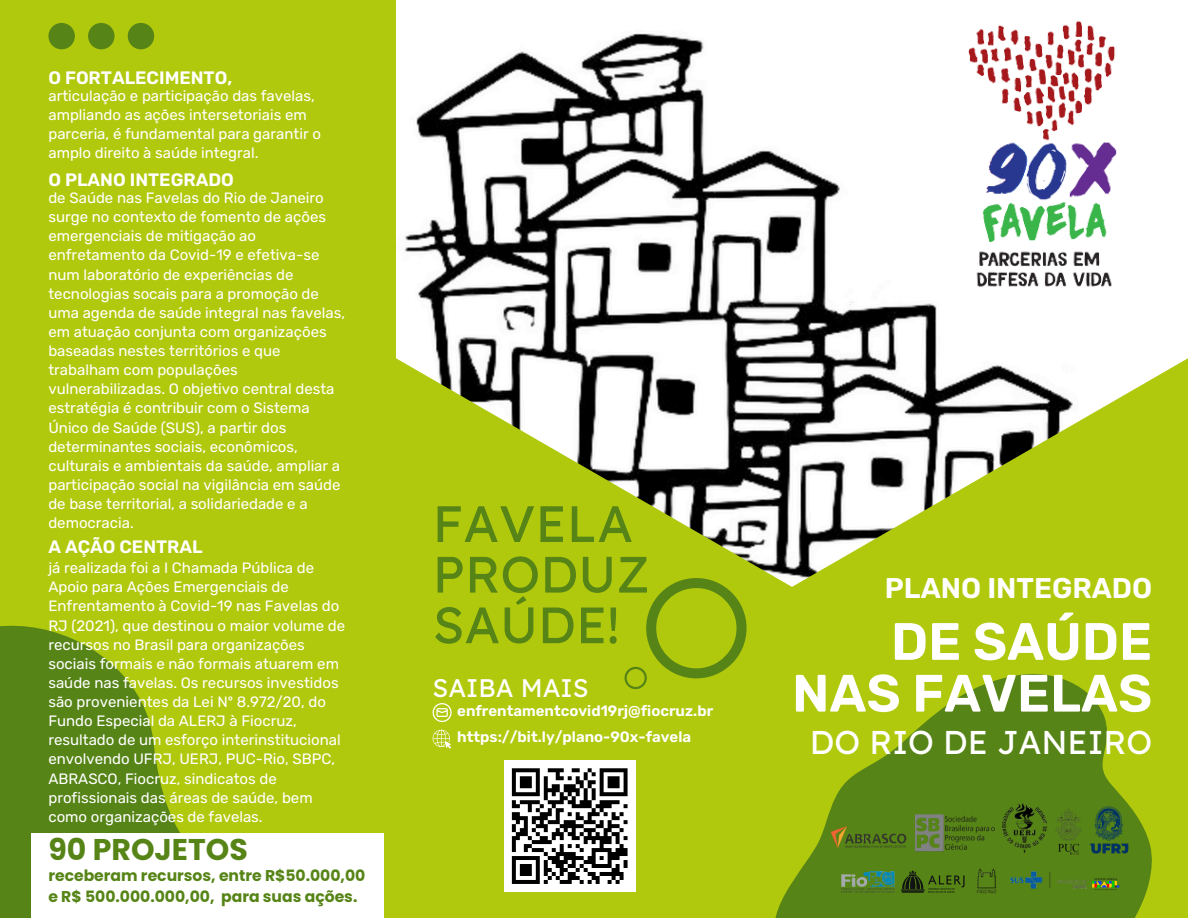
<style>
.page{position:relative;width:1188px;height:918px;background:#b1c90d}
.page>*{position:absolute;margin:0;border:0;box-sizing:border-box;transform-origin:0 0}
.t1{font:600 52.5px "Rubik";color:#fff}
.t2{font:51px/50.7px "Lexend Deca";color:#568416}
.t3{font:33px "Lexend Deca";color:#fff}
.t4{font:700 30px "Poppins";color:#568416}
.t5{font:600 28.5px "Rubik";color:#fff}
.t6{font:25.5px "Lexend Deca";color:#fff}
.t7{font:600 18px "Rubik";color:#fff}
.t8{font:700 15.6px "Poppins";color:#568416}
.t9{font:15px/19.2px "Rubik";color:#fff}
.t10{font:600 15px "Rubik";color:#fff}
</style>
<div class="page">
<img style="left:396px;top:0;width:792px;height:587px">
<img style="left:949px;top:0;width:190px;height:300px">
<svg style="left:746px;top:628px;width:406px;height:290px"></svg>
<img style="left:841px;top:871px;width:53px;height:22px">
<img style="left:902px;top:870px;width:64px;height:24px">
<img style="left:974px;top:863px;width:25px;height:34px">
<img style="left:1007px;top:868px;width:81px;height:24px">
<img style="left:1092px;top:877px;width:28px;height:15px">
<img style="left:829px;top:825px;width:79px;height:25px">
<img style="left:1002px;top:804px;width:44px;height:48px">
<img style="left:1046px;top:807px;width:42px;height:49px">
<img style="left:1088px;top:797px;width:44px;height:62px">
<img style="left:915px;top:813px;width:79px;height:40px">
<div style="left:504px;top:760px;width:132px;height:132px;background:#fff"></div>
<svg style="left:511px;top:768px;width:117px;height:116px"></svg>
<svg style="left:0;top:494px;width:474px;height:424px"></svg>
<div style="left:31px;top:833px;width:352px;height:85px;background:#fff"></div>
<svg style="left:433px;top:703px;width:19px;height:19px"></svg>
<svg style="left:433px;top:730px;width:18px;height:19px"></svg>
<svg style="left:48px;top:23px;width:106px;height:26px"></svg>
<svg style="left:625px;top:578px;width:121px;height:111px"></svg>
<p class="t7" style="left:48px;top:67px;width:185px">O FORTALECIMENTO,</p>
<h4 class="t9" style="left:48px;top:86px;width:274px">articulação e participação das favelas, ampliando as ações intersetoriais em parceria, é fundamental para garantir o amplo direito à saúde integral.</h4>
<p class="t7" style="left:48px;top:169px;width:187px">O PLANO INTEGRADO</p>
<p class="t9" style="left:48px;top:188px;width:298px">de Saúde nas Favelas do Rio de Janeiro surge no contexto de fomento de ações emergenciais de mitigação ao enfretamento da Covid-19 e efetiva-se num laboratório de experiências de tecnologias socais para a promoção de uma agenda de saúde integral nas favelas, em atuação conjunta com organizações baseadas nestes territórios e que trabalham com populações vulnerabilizadas. O objetivo central desta estratégia é contribuir com o Sistema Único de Saúde (SUS), a partir dos determinantes sociais, econômicos, culturais e ambientais da saúde, ampliar a participação social na vigilância em saúde de base territorial, a solidariedade e a democracia.</p>
<h1 class="t7" style="left:48px;top:537px;width:156px">A AÇÃO CENTRAL</h1>
<h5 class="t9" style="left:48px;top:558px;width:298px">já realizada foi a I Chamada Pública de Apoio para Ações Emergenciais de Enfrentamento à Covid-19 nas Favelas do RJ (2021), que destinou o maior volume de recursos no Brasil para organizações sociais formais e não formais atuarem em saúde nas favelas. Os recursos investidos são provenientes da Lei Nº 8.972/20, do Fundo Especial da ALERJ à Fiocruz, resultado de um esforço interinstitucional envolvendo UFRJ, UERJ, PUC-Rio, SBPC, ABRASCO, Fiocruz, sindicatos de profissionais das áreas de saúde, bem como organizações de favelas.</h5>
<p class="t4" style="left:48px;top:828px;width:201px">90 PROJETOS</p>
<p class="t8" style="left:48px;top:865px;width:319px">receberam recursos, entre R$50.000,00</p>
<p class="t8" style="left:48px;top:886px;width:311px">e R$ 500.000.000,00, para suas ações.</p>
<p class="t2" style="left:433px;top:497px;width:219px">FAVELA<br>PRODUZ<br>SAÚDE!</p>
<h3 class="t6" style="left:433px;top:672px;width:157px">SAIBA MAIS</h3>
<p class="t10" style="left:457px;top:702px;width:257px">enfrentamentcovid19rj@fiocruz.br</p>
<h2 class="t10" style="left:457px;top:728px;width:236px">https://bit.ly/plano-90x-favela</h2>
<p class="t5" style="left:885px;top:571px;width:269px">PLANO INTEGRADO</p>
<p class="t1" style="left:891px;top:611px;width:263px">DE SAÚDE</p>
<p class="t1" style="left:792px;top:663px;width:362px">NAS FAVELAS</p>
<p class="t3" style="left:810px;top:721px;width:344px">DO RIO DE JANEIRO</p>
</div>
